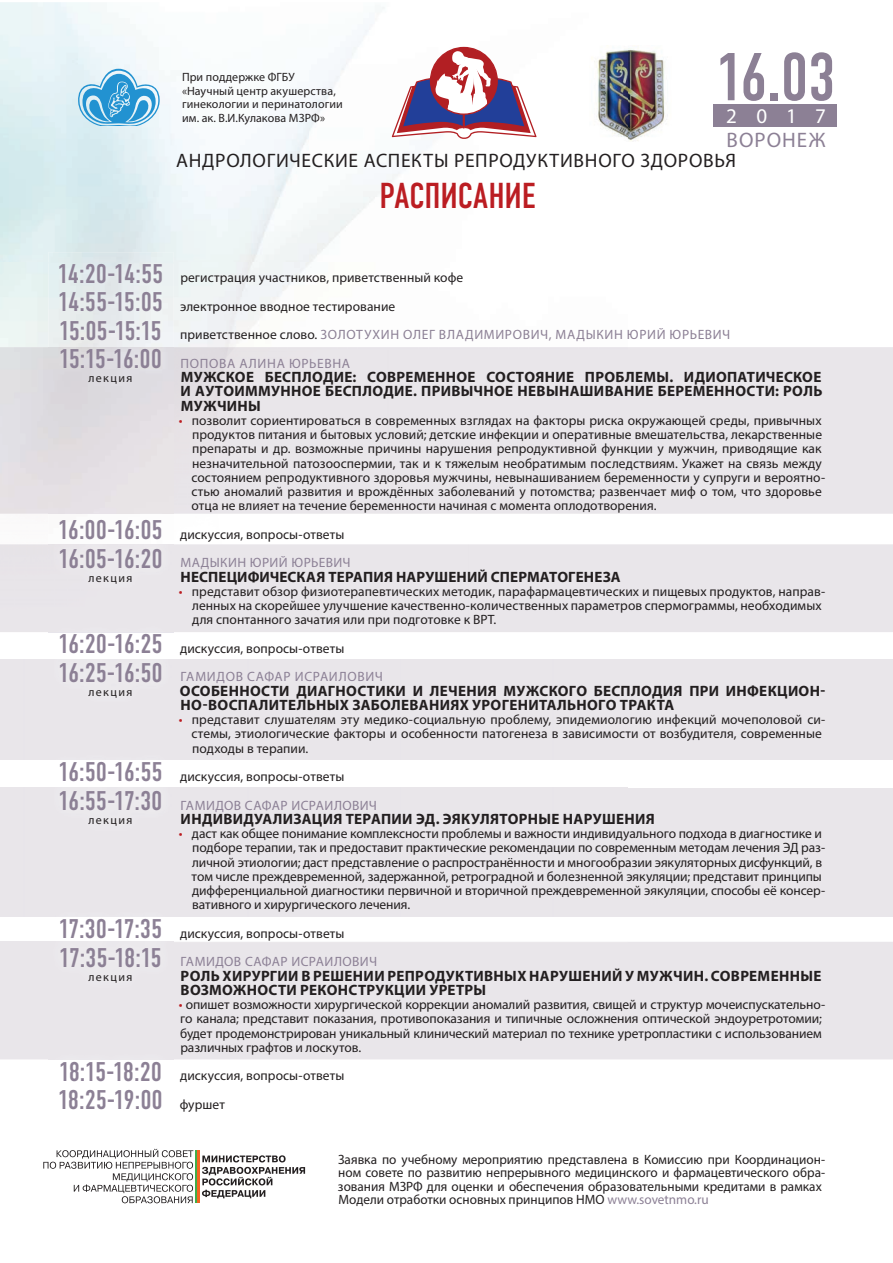
<style>
.page{position:relative;width:893px;height:1263px;background:#fff}
.page>*{position:absolute;margin:0;border:0;box-sizing:border-box;transform-origin:0 0}
.t1{font:67.5px "DIN Condensed C";color:#8c8095}
.t2{font:36px "DIN Condensed C";letter-spacing:-.005em;color:#bb1d22}
.t3{font:27px/28.5px "DIN Condensed C";letter-spacing:-.045em;color:#8c8095}
.t4{font:21px "Myriad Pro";letter-spacing:.05em;color:#8c8095}
.t5{font:21px "Myriad Pro";color:#fff}
.t6{font:19.5px "Myriad Pro";letter-spacing:.035em;color:#231f20}
.t7{font:700 15px/14.2px "Myriad Pro";letter-spacing:.02em;color:#231f20}
.t8{font:13.5px/14.2px "Myriad Pro";color:#231f20}
.t9{font:13.5px "Myriad Pro";letter-spacing:.03em;color:#8c8095}
.t10{font:13.5px "Myriad Pro";letter-spacing:.05em;color:#8c8095}
.t11{font:12px/13.5px "Myriad Pro";letter-spacing:.005em;color:#231f20}
.s1{color:#8c8095}
.s2{color:#bb1d22}
</style>
<div class="page">
<svg style="left:0;top:347px;width:892px;height:167px;background:#e7e4e8"></svg>
<div style="left:173px;top:347px;width:455px;height:167px;background:#e9e6ea"></div>
<div style="left:628px;top:544px;width:264px;height:88px;background:#e9e6ea"></div>
<div style="left:628px;top:788px;width:264px;height:129px;background:#e9e6ea"></div>
<div style="left:173px;top:942px;width:719px;height:117px;background:#e9e6ea"></div>
<div style="left:0;top:942px;width:48px;height:117px;background:#e9e6ea"></div>
<div style="left:628px;top:659px;width:264px;height:100px;background:#e9e6ea"></div>
<div style="left:48px;top:788px;width:125px;height:129px;background:#e9e6ea"></div>
<div style="left:48px;top:347px;width:125px;height:167px;background:#e2dde2"></div>
<div style="left:48px;top:544px;width:125px;height:88px;background:#e9e6ea"></div>
<svg style="left:78px;top:69px;width:82px;height:57px;background:#82c1e3"></svg>
<svg style="left:392px;top:47px;width:144px;height:92px"></svg>
<img style="left:589px;top:45px;width:76px;height:96px">
<svg style="left:43px;top:1149px;width:150px;height:54px"></svg>
<svg style="left:202px;top:1155px;width:103px;height:43px"></svg>
<hr style="left:195px;top:1151px;width:2px;height:52px;background:#40ae49">
<hr style="left:197px;top:1151px;width:2px;height:52px;background:#f36421">
<div style="left:713px;top:105px;width:123px;height:22px;background:#8c8095"></div>
<p class="t11" style="left:182px;top:72px;width:162px">При поддержке ФГБУ «Научный центр акушерства, гинекологии и перинатологии им. ак. В.И.Кулакова МЗРФ»</p>
<h1 class="t1" style="left:715px;top:52px;width:122px">16.03</h1>
<h3 class="t5" style="left:726px;top:108px;width:101px">2017</h3>
<h3 class="t4" style="left:726px;top:132px;width:100px">ВОРОНЕЖ</h3>
<h3 class="t6" style="left:176px;top:153px;width:561px">АНДРОЛОГИЧЕСКИЕ АСПЕКТЫ РЕПРОДУКТИВНОГО ЗДОРОВЬЯ</h3>
<h2 class="t2" style="left:379px;top:182px;width:158px">РАСПИСАНИЕ</h2>
<h3 class="t3" style="left:57px;top:261px;width:107px;text-align:justify">14:20-14:55<br>14:55-15:05<br>15:05-15:15<br>15:15-16:00</h3>
<p class="t11" style="left:89px;top:373px;width:45px">лекция</p>
<h3 class="t3" style="left:58px;top:518px;width:106px">16:00-16:05<br>16:05-16:20</h3>
<p class="t11" style="left:89px;top:572px;width:45px">лекция</p>
<h3 class="t3" style="left:58px;top:632px;width:106px">16:20-16:25<br>16:25-16:50</h3>
<p class="t11" style="left:89px;top:686px;width:45px">лекция</p>
<h3 class="t3" style="left:58px;top:760px;width:106px">16:50-16:55<br>16:55-17:30</h3>
<p class="t11" style="left:89px;top:814px;width:45px">лекция</p>
<h3 class="t3" style="left:58px;top:917px;width:105px">17:30-17:35<br>17:35-18:15</h3>
<p class="t11" style="left:89px;top:971px;width:45px">лекция</p>
<h3 class="t3" style="left:58px;top:1059px;width:106px">18:15-18:20<br>18:25-19:00</h3>
<p class="t8" style="left:180px;top:265px;width:551px;line-height:28.5px">регистрация участников, приветственный кофе<br>электронное вводное тестирование<br>приветственное слово. <span class="s1">ЗОЛОТУХИН ОЛЕГ ВЛАДИМИРОВИЧ, МАДЫКИН ЮРИЙ ЮРЬЕВИЧ ПОПОВА АЛИНА ЮРЬЕВНА</span></p>
<p class="t7" style="left:181px;top:371px;width:643px;text-align:justify">МУЖСКОЕ БЕСПЛОДИЕ: СОВРЕМЕННОЕ СОСТОЯНИЕ ПРОБЛЕМЫ. ИДИОПАТИЧЕСКОЕ И АУТОИММУННОЕ БЕСПЛОДИЕ. ПРИВЫЧНОЕ НЕВЫНАШИВАНИЕ БЕРЕМЕННОСТИ: РОЛЬ МУЖЧИНЫ</p>
<p class="t8" style="left:191px;top:414px;width:635px;text-indent:-13px"><span class="s2">•</span> позволит сориентироваться в современных взглядах на факторы риска окружающей среды, привычных продуктов питания и бытовых условий; детские инфекции и оперативные вмешательства, лекарственные препараты и др. возможные причины нарушения репродуктивной функции у мужчин, приводящие как незначительной патозооспермии, так и к тяжелым необратимым последствиям. Укажет на связь между состоянием репродуктивного здоровья мужчины, невынашиванием беременности у супруги и вероятно&shy;стью аномалий развития и врождённых заболеваний у потомства; развенчает миф о том, что здоровье отца не влияет на течение беременности начиная с момента оплодотворения.</p>
<p class="t8" style="left:180px;top:528px;width:166px">дискуссия, вопросы-ответы</p>
<p class="t9" style="left:180px;top:558px;width:172px">МАДЫКИН ЮРИЙ ЮРЬЕВИЧ</p>
<p class="t7" style="left:181px;top:571px;width:441px">НЕСПЕЦИФИЧЕСКАЯ ТЕРАПИЯ НАРУШЕНИЙ СПЕРМАТОГЕНЕЗА</p>
<p class="t8" style="left:192px;top:585px;width:634px;text-indent:-13px"><span class="s2">•</span> представит обзор физиотерапевтических методик, парафармацевтических и пищевых продуктов, направ&shy;ленных на скорейшее улучшение качественно-количественных параметров спермограммы, необходимых для спонтанного зачатия или при подготовке к ВРТ.</p>
<p class="t8" style="left:180px;top:642px;width:166px">дискуссия, вопросы-ответы</p>
<p class="t10" style="left:180px;top:672px;width:204px">ГАМИДОВ САФАР ИСРАИЛОВИЧ</p>
<p class="t7" style="left:180px;top:685px;width:647px">ОСОБЕННОСТИ ДИАГНОСТИКИ И ЛЕЧЕНИЯ МУЖСКОГО БЕСПЛОДИЯ ПРИ ИНФЕКЦИОН-<br>НО-ВОСПАЛИТЕЛЬНЫХ ЗАБОЛЕВАНИЯХ УРОГЕНИТАЛЬНОГО ТРАКТА</p>
<p class="t8" style="left:191px;top:714px;width:635px;text-indent:-13px"><span class="s2">•</span> представит слушателям эту медико-социальную проблему, эпидемиологию инфекций мочеполовой си&shy;стемы, этиологические факторы и особенности патогенеза в зависимости от возбудителя, современные подходы в терапии.</p>
<p class="t8" style="left:180px;top:771px;width:166px">дискуссия, вопросы-ответы</p>
<p class="t9" style="left:180px;top:800px;width:198px">ГАМИДОВ САФАР ИСРАИЛОВИЧ</p>
<p class="t7" style="left:181px;top:813px;width:475px">ИНДИВИДУАЛИЗАЦИЯ ТЕРАПИИ ЭД. ЭЯКУЛЯТОРНЫЕ НАРУШЕНИЯ</p>
<p class="t8" style="left:192px;top:828px;width:635px;text-indent:-13px"><span class="s2">•</span> даст как общее понимание комплексности проблемы и важности индивидуального подхода в диагностике и подборе терапии, так и предоставит практические рекомендации по современным методам лечения ЭД раз&shy;личной этиологии; даст представление о распространённости и многообразии эякуляторных дисфункций, в том числе преждевременной, задержанной, ретроградной и болезненной эякуляции; представит принципы дифференциальной диагностики первичной и вторичной преждевременной эякуляции, способы её консер&shy;вативного и хирургического лечения.</p>
<p class="t8" style="left:180px;top:927px;width:166px">дискуссия, вопросы-ответы</p>
<p class="t9" style="left:180px;top:957px;width:198px">ГАМИДОВ САФАР ИСРАИЛОВИЧ</p>
<p class="t7" style="left:181px;top:970px;width:642px">РОЛЬ ХИРУРГИИ В РЕШЕНИИ РЕПРОДУКТИВНЫХ НАРУШЕНИЙ У МУЖЧИН. CОВРЕМЕННЫЕ<br>ВОЗМОЖНОСТИ РЕКОНСТРУКЦИИ УРЕТРЫ</p>
<p class="t8" style="left:179px;top:999px;width:647px"><span class="s2">•</span> опишет возможности хирургической коррекции аномалий развития, свищей и структур мочеиспускательно&shy;го канала; представит показания, противопоказания и типичные осложнения оптической эндоуретротомии; будет продемонстрирован уникальный клинический материал по технике уретропластики с использованием различных графтов и лоскутов.</p>
<p class="t8" style="left:180px;top:1063px;width:166px;line-height:28.5px">дискуссия, вопросы-ответы фуршет</p>
<p class="t8" style="left:338px;top:1154px;width:488px;line-height:13.5px">За яв ка по учеб но му ме ро при я тию пред став ле на в Ко мис сию при Ко ор ди на ци он&shy;ном со ве те по раз ви тию не пре рыв но го ме ди цин ско го и фар ма цев ти че ско го об ра&shy;зо ва ния МЗРФ для оцен ки и обес пе че ния об ра зо ва тель ны ми кре ди та ми в рам ках Мо де ли от ра бот ки ос нов ных прин ци пов НМО <span class="s1">www.sovetnmo.ru</span></p>
</div>
